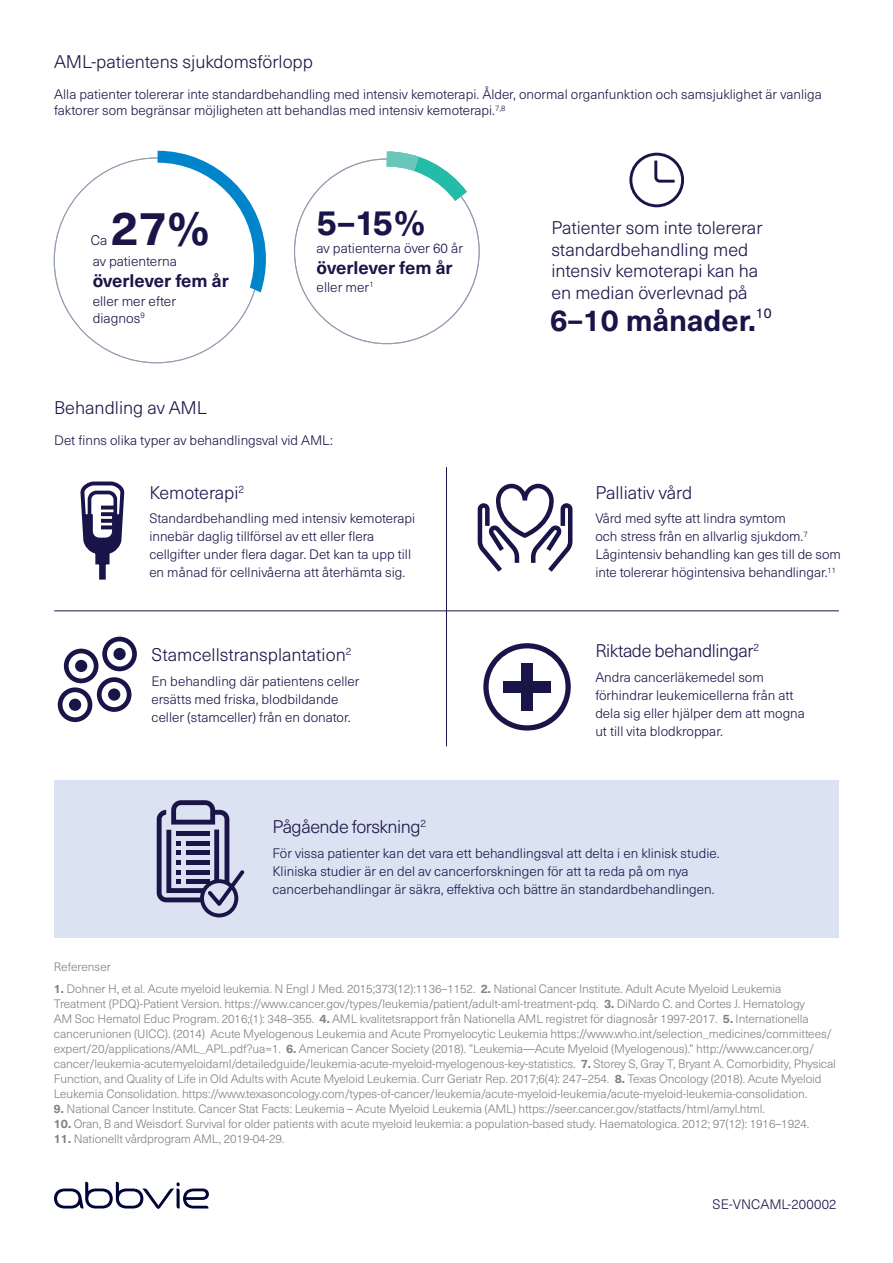
<style>
.page{position:relative;width:893px;height:1263px;background:#fff}
.page>*{position:absolute;margin:0;border:0;box-sizing:border-box;transform-origin:0 0}
.t1{font:700 47.1px "Neue Haas Unica Pro";color:#1a1548}
.t2{font:700 34.95px "Neue Haas Unica Pro";color:#1a1548}
.t3{font:700 30px "Neue Haas Unica Pro";color:#1a1548}
.t4{font:300 18px/21.6px "Neue Haas Unica Pro";color:#1a1548}
.t5{font:300 18px "Neue Haas Unica Pro";letter-spacing:-.025em;color:#1a1548}
.t6{font:700 18px "Neue Haas Unica Pro";color:#1a1548}
.t7{font:300 13.8px/16.5px "Neue Haas Unica Pro";color:#1a1548}
.t8{font:300 13.5px/18px "Neue Haas Unica Pro";color:#1a1548}
.t9{font:300 12px/15px "Neue Haas Unica Pro";letter-spacing:-.01em;color:#808285}
.s1{font-weight:700}
</style>
<div class="page">
<svg style="left:372px;top:151px;width:101px;height:66px"></svg>
<svg style="left:158px;top:151px;width:108px;height:141px"></svg>
<svg style="left:54px;top:1182px;width:155px;height:27px"></svg>
<svg style="left:629px;top:153px;width:55px;height:54px"></svg>
<svg style="left:80px;top:481px;width:45px;height:99px"></svg>
<svg style="left:483px;top:643px;width:88px;height:87px"></svg>
<div style="left:521px;top:663px;width:12px;height:48px;background:#1a1548"></div>
<div style="left:503px;top:681px;width:48px;height:12px;background:#1a1548"></div>
<svg style="left:58px;top:637px;width:79px;height:85px"></svg>
<svg style="left:478px;top:484px;width:95px;height:88px"></svg>
<div style="left:54px;top:780px;width:785px;height:157px;background:#dbe2f2"></div>
<svg style="left:157px;top:800px;width:87px;height:117px"></svg>
<hr style="left:446px;top:467px;width:1px;height:279px;background:#1a1548">
<hr style="left:54px;top:610px;width:785px;height:1px;background:#1a1548">
<h3 class="t4" style="left:54px;top:51px;width:260px">AML-patientens sjukdomsförlopp</h3>
<p class="t8" style="left:54px;top:86px;width:769px;line-height:16.2px">Alla patienter tolererar inte standardbehandling med intensiv kemoterapi. Ålder, onormal organfunktion och samsjuklighet är vanliga faktorer som begränsar möjligheten att behandlas med intensiv kemoterapi.<sup>7,8</sup></p>
<h1 class="t1" style="left:111px;top:200px;width:101px">27%</h1>
<h2 class="t2" style="left:317px;top:201px;width:110px">5–15 %</h2>
<h3 class="t6" style="left:93px;top:270px;width:138px">överlever fem år</h3>
<p class="t7" style="left:91px;top:232px;width:18px">Ca</p>
<p class="t7" style="left:317px;top:240px;width:148px">av patienterna över 60 år</p>
<p class="t7" style="left:317px;top:279px;width:59px">eller mer<sup>1</sup></p>
<p class="t7" style="left:93px;top:253px;width:86px">av patienterna</p>
<h3 class="t6" style="left:317px;top:257px;width:138px">överlever fem år</h3>
<p class="t7" style="left:93px;top:293px;width:85px">eller mer efter diagnos<sup>9</sup></p>
<h3 class="t4" style="left:54px;top:397px;width:154px">Behandling av AML</h3>
<p class="t8" style="left:54px;top:432px;width:280px">Det finns olika typer av behandlingsval vid AML:</p>
<h3 class="t4" style="left:149px;top:482px;width:96px">Kemoterapi<sup>2</sup></h3>
<p class="t8" style="left:149px;top:510px;width:267px">Standardbehandling med intensiv kemoterapi innebär daglig tillförsel av ett eller flera cellgifter under flera dagar. Det kan ta upp till en månad för cellnivåerna att återhämta sig.</p>
<h3 class="t4" style="left:152px;top:644px;width:201px">Stamcellstransplantation<sup>2</sup></h3>
<p class="t8" style="left:152px;top:672px;width:209px">En behandling där patientens celler ersätts med friska, blodbildande celler (stamceller) från en donator.</p>
<h3 class="t4" style="left:551px;top:217px;width:213px">Patienter som inte tolererar standardbehandling med intensiv kemoterapi kan ha en median överlevnad på</h3>
<h3 class="t3" style="left:550px;top:302px;width:223px">6–10 månader.<sup>10</sup></h3>
<h3 class="t4" style="left:595px;top:482px;width:98px">Palliativ vård</h3>
<p class="t8" style="left:595px;top:510px;width:247px">Vård med syfte att lindra symtom<br>och stress från en allvarlig sjukdom.<sup>7<br></sup>Lågintensiv behandling kan ges till de som inte tolererar högintensiva behandlingar.<sup>11</sup></p>
<h3 class="t5" style="left:595px;top:640px;width:165px">Riktade behandlingar<sup>2</sup></h3>
<p class="t8" style="left:595px;top:668px;width:211px">Andra cancerläkemedel som förhindrar leukemicellerna från att dela sig eller hjälper dem att mogna ut till vita blodkroppar.</p>
<h3 class="t5" style="left:272px;top:816px;width:155px">Pågående forskning<sup>2</sup></h3>
<p class="t8" style="left:272px;top:844px;width:449px">För vissa patienter kan det vara ett behandlingsval att delta i en klinisk studie.<br>Kliniska studier är en del av cancerforskningen för att ta reda på om nya cancerbehandlingar är säkra, effektiva och bättre än standardbehandlingen.</p>
<p class="t9" style="left:54px;top:959px;width:59px">Referenser</p>
<p class="t9" style="left:54px;top:981px;width:784px"><span class="s1">1.</span> Dohner H, et al. Acute myeloid leukemia. N Engl J Med. 2015;373(12):1136–1152. <span class="s1">2.</span> National Cancer Institute. Adult Acute Myeloid Leukemia Treatment (PDQ)-Patient Version. https://www.cancer.gov/types/leukemia/patient/adult-aml-treatment-pdq. <span class="s1">3.</span> DiNardo C. and Cortes J. Hematology<br>AM Soc Hematol Educ Program. 2016;(1): 348–355. <span class="s1">4.</span> AML kvalitetsrapport från Nationella AML registret för diagnosår 1997-2017. <span class="s1">5.</span> Internationella cancerunionen (UICC). (2014) Acute Myelogenous Leukemia and Acute Promyelocytic Leukemia https://www.who.int/selection_medicines/committees/ expert/20/applications/AML_APL.pdf?ua=1. <span class="s1">6.</span> American Cancer Society (2018). ”Leukemia—Acute Myeloid (Myelogenous).” http://www.cancer.org/ cancer/leukemia-acutemyeloidaml/detailedguide/leukemia-acute-myeloid-myelogenous-key-statistics. <span class="s1">7.</span> Storey S, Gray T, Bryant A. Comorbidity, Physical Function, and Quality of Life in Old Adults with Acute Myeloid Leukemia. Curr Geriatr Rep. 2017;6(4): 247–254. <span class="s1">8.</span> Texas Oncology (2018). Acute Myeloid Leukemia Consolidation. https://www.texasoncology.com/types-of-cancer/leukemia/acute-myeloid-leukemia/acute-myeloid-leukemia-consolidation.</p>
<p class="t9" style="left:54px;top:1101px;width:713px"><span class="s1">9.</span> National Cancer Institute. Cancer Stat Facts: Leukemia – Acute Myeloid Leukemia (AML) https://seer.cancer.gov/statfacts/html/amyl.html.</p>
<p class="t9" style="left:54px;top:1116px;width:757px"><span class="s1">10.</span> Oran, B and Weisdorf. Survival for older patients with acute myeloid leukemia: a population-based study. Haematologica. 2012; 97(12): 1916–1924.</p>
<p class="t9" style="left:54px;top:1131px;width:232px"><span class="s1">11.</span> Nationellt vårdprogram AML, 2019-04-29.</p>
<p class="t8" style="left:713px;top:1195px;width:125px">SE-VNCAML-200002</p>
</div>
